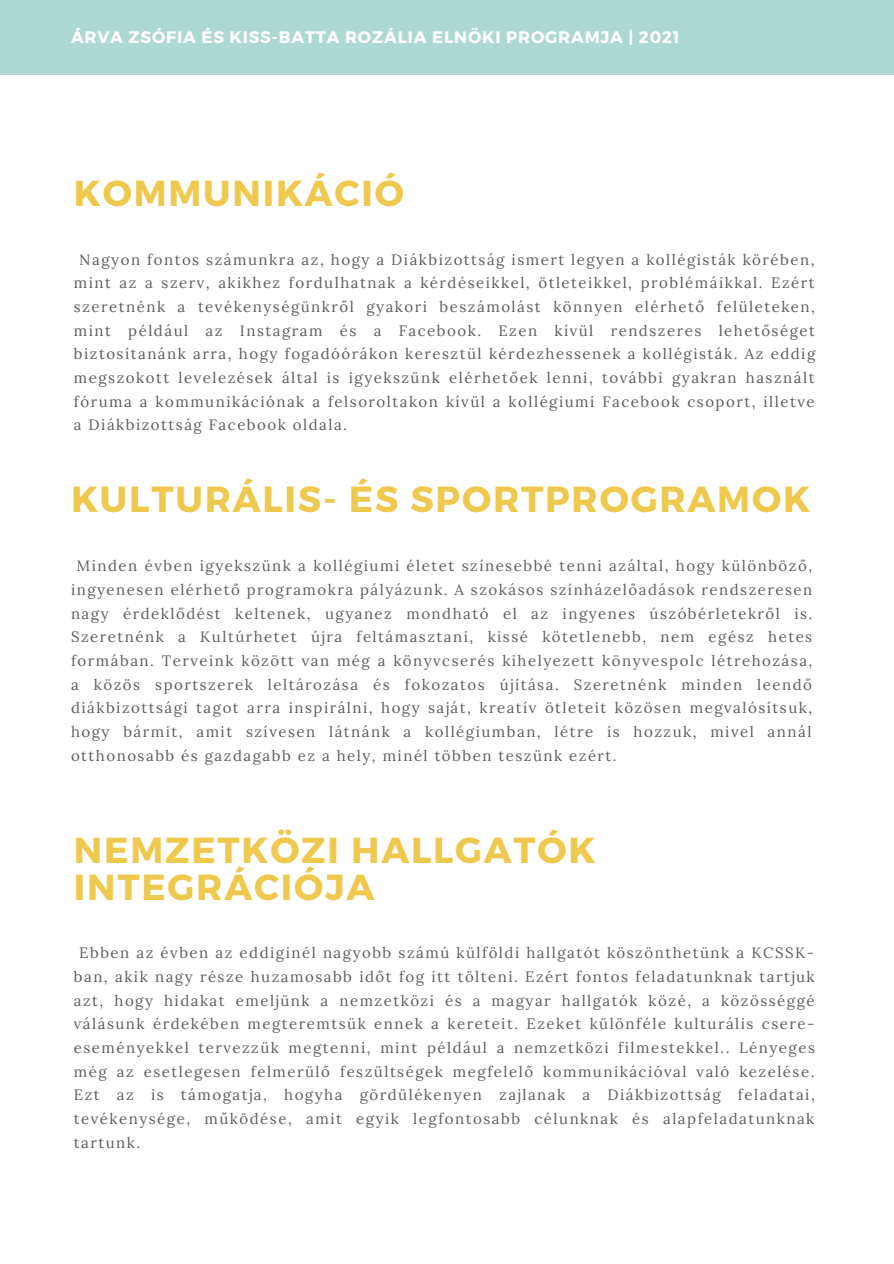
<style>
.page{position:relative;width:894px;height:1264px;background:#fff}
.page>*{position:absolute;margin:0;border:0;box-sizing:border-box;transform-origin:0 0}
.t1{font:700 36.3px "Montserrat";letter-spacing:.05em;color:#eec94d}
.t2{font:700 36.15px "Montserrat";letter-spacing:.05em;color:#eec94d}
.t3{font:700 16.5px "Montserrat";letter-spacing:.05em;color:#fff}
.t4{font:15px/23.7px "Lora";letter-spacing:.1em;color:#5e5e5e;text-align:justify}
</style>
<div class="page">
<div style="left:0;top:0;width:893px;height:74px;background:#add9d2"></div>
<p class="t3" style="left:71px;top:27px;width:610px">ÁRVA ZSÓFIA ÉS KISS-BATTA ROZÁLIA ELNÖKI PROGRAMJA | 2021</p>
<p class="t2" style="left:74px;top:169px;width:331px">KOMMUNIKÁCIÓ</p>
<p class="t4" style="left:74px;top:247px;width:742px;text-indent:5px">Nagyon fontos számunkra az, hogy a Diákbizottság ismert legyen a kollégisták körében, mint az a szerv, akikhez fordulhatnak a kérdéseikkel, ötleteikkel, problémáikkal. Ezért szeretnénk a tevékenységünkről gyakori beszámolást könnyen elérhető felületeken, mint például az Instagram és a Facebook. Ezen kívül rendszeres lehetőséget biztosítanánk arra, hogy fogadóórákon keresztül kérdezhessenek a kollégisták. Az eddig megszokott levelezések által is igyekszünk elérhetőek lenni, további gyakran használt fóruma a kommunikációnak a felsoroltakon kívül a kollégiumi Facebook csoport, illetve a Diákbizottság Facebook oldala.</p>
<p class="t1" style="left:71px;top:476px;width:740px">KULTURÁLIS- ÉS SPORTPROGRAMOK</p>
<p class="t4" style="left:71px;top:554px;width:742px;text-indent:5px">Minden évben igyekszünk a kollégiumi életet színesebbé tenni azáltal, hogy különböző, ingyenesen elérhető programokra pályázunk. A szokásos színházelőadások rendszeresen nagy érdeklődést keltenek, ugyanez mondható el az ingyenes úszóbérletekről is.<br>Szeretnénk a Kultúrhetet újra feltámasztani, kissé kötetlenebb, nem egész hetes formában. Terveink között van még a könyvcserés kihelyezett könyvespolc létrehozása, a közös sportszerek leltározása és fokozatos újítása. Szeretnénk minden leendő diákbizottsági tagot arra inspirálni, hogy saját, kreatív ötleteit közösen megvalósítsuk, hogy bármit, amit szívesen látnánk a kollégiumban, létre is hozzuk, mivel annál otthonosabb és gazdagabb ez a hely, minél többen teszünk ezért.</p>
<p class="t2" style="left:74px;top:827px;width:523px">NEMZETKÖZI HALLGATÓK</p>
<p class="t2" style="left:74px;top:863px;width:302px">INTEGRÁCIÓJA</p>
<p class="t4" style="left:74px;top:941px;width:742px;text-indent:5px">Ebben az évben az eddiginél nagyobb számú külföldi hallgatót köszönthetünk a KCSSK&shy;ban, akik nagy része huzamosabb időt fog itt tölteni. Ezért fontos feladatunknak tartjuk azt, hogy hidakat emeljünk a nemzetközi és a magyar hallgatók közé, a közösséggé válásunk érdekében megteremtsük ennek a kereteit. Ezeket különféle kulturális csere&shy;eseményekkel tervezzük megtenni, mint például a nemzetközi filmestekkel.. Lényeges még az esetlegesen felmerülő feszültségek megfelelő kommunikációval való kezelése.<br>Ezt az is támogatja, hogyha gördülékenyen zajlanak a Diákbizottság feladatai, tevékenysége, működése, amit egyik legfontosabb célunknak és alapfeladatunknak tartunk.</p>
</div>
